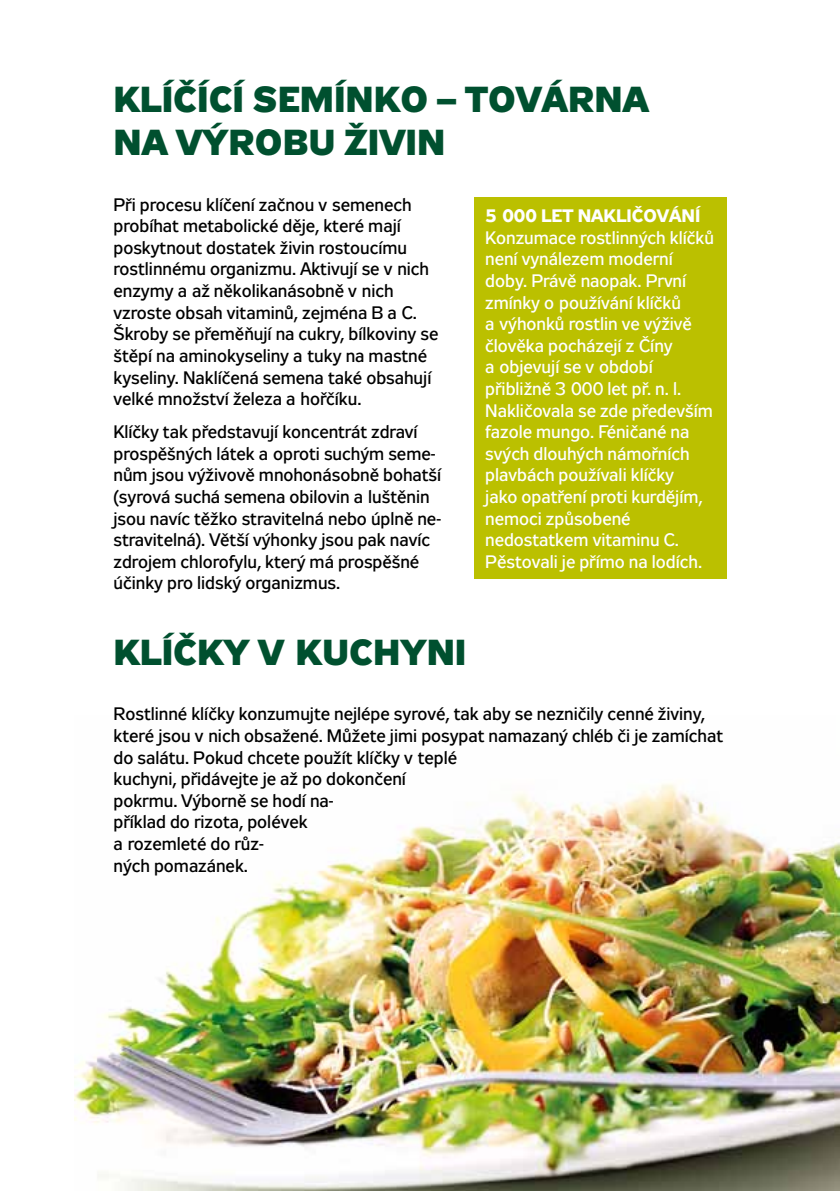
<style>
.page{position:relative;width:840px;height:1191px;background:#fff}
.page>*{position:absolute;margin:0;border:0;box-sizing:border-box;transform-origin:0 0}
.t1{font:700 36px/43.2px "Zeppelin 33";color:#00502f}
.t2{font:18px/21.6px "Zeppelin 32";color:#000}
.t3{font:18px/21.6px "Zeppelin 32";color:#fff}
.t4{font:700 18px "Zeppelin 32";color:#fff}
</style>
<div class="page">
<img style="left:74px;top:783px;width:765px;height:408px">
<div style="left:473px;top:197px;width:253px;height:382px;background:#bbc000"></div>
<h1 class="t1" style="left:113px;top:80px;width:536px">KLÍČÍCÍ SEMÍN KO – TOVÁRNA<br>NA VÝROBU ŽIVIN</h1>
<p class="t2" style="left:113px;top:195px;width:326px">Při procesu klíčení začnou v semenech probíhat metabolické děje, které mají poskytnout dostatek živin rostoucímu rostlinnému organizmu. Aktivují se v nich enzymy a až několikanásobně v nich vzroste obsah vitaminů, zejména B a C.<br>Škroby se přeměňují na cukry, bílkoviny se štěpí na aminokyseliny a tuky na mastné kyseliny. Naklíčená semena také obsahují velké množství železa a hořčíku.</p>
<p class="t2" style="left:113px;top:422px;width:329px">Klíčky tak představují koncentrát zdraví prospěšných látek a oproti suchým seme&shy;nům jsou výživově mnohonásobně bohatší (syrová suchá semena obilovin a luštěnin jsou navíc těžko stravitelná nebo úplně ne&shy;stravitelná). Větší výhonky jsou pak navíc zdrojem chlorofylu, který má prospěšné účinky pro lidský organizmus.</p>
<h1 class="t1" style="left:113px;top:632px;width:354px">KLÍČKY V KUCHYN I</h1>
<p class="t4" style="left:485px;top:205px;width:217px">5 000 LET NAKLIČOVÁNÍ</p>
<p class="t3" style="left:485px;top:228px;width:230px">Konzumace rostlinných klíčků není vynálezem moderní doby. Právě naopak. První zmínky o používání klíčků<br>a výhonků rostlin ve výživě člověka pocházejí z Číny<br>a objevují se v období přibližně 3 000 let př. n. l.<br>Nakličovala se zde především fazole mungo. Féničané na svých dlouhých námořních plavbách používali klíčky<br>jako opatření proti kurdějím, nemoci způsobené nedostatkem vitaminu C.<br>Pěstovali je přímo na lodích.</p>
<p class="t2" style="left:113px;top:705px;width:610px">Rostlinné klíčky konzumujte nejlépe syrové, tak aby se nezničily cenné živiny, které jsou v nich obsažené. Můžete jimi posypat namazaný chléb či je zamíchat do salátu. Pokud chcete použít klíčky v teplé<br>kuchyni, přidávejte je až po dokončení<br>pokrmu. Výborně se hodí na-<br>příklad do rizota, polévek<br>a rozemleté do růz-<br>ných pomazánek.</p>
</div>
